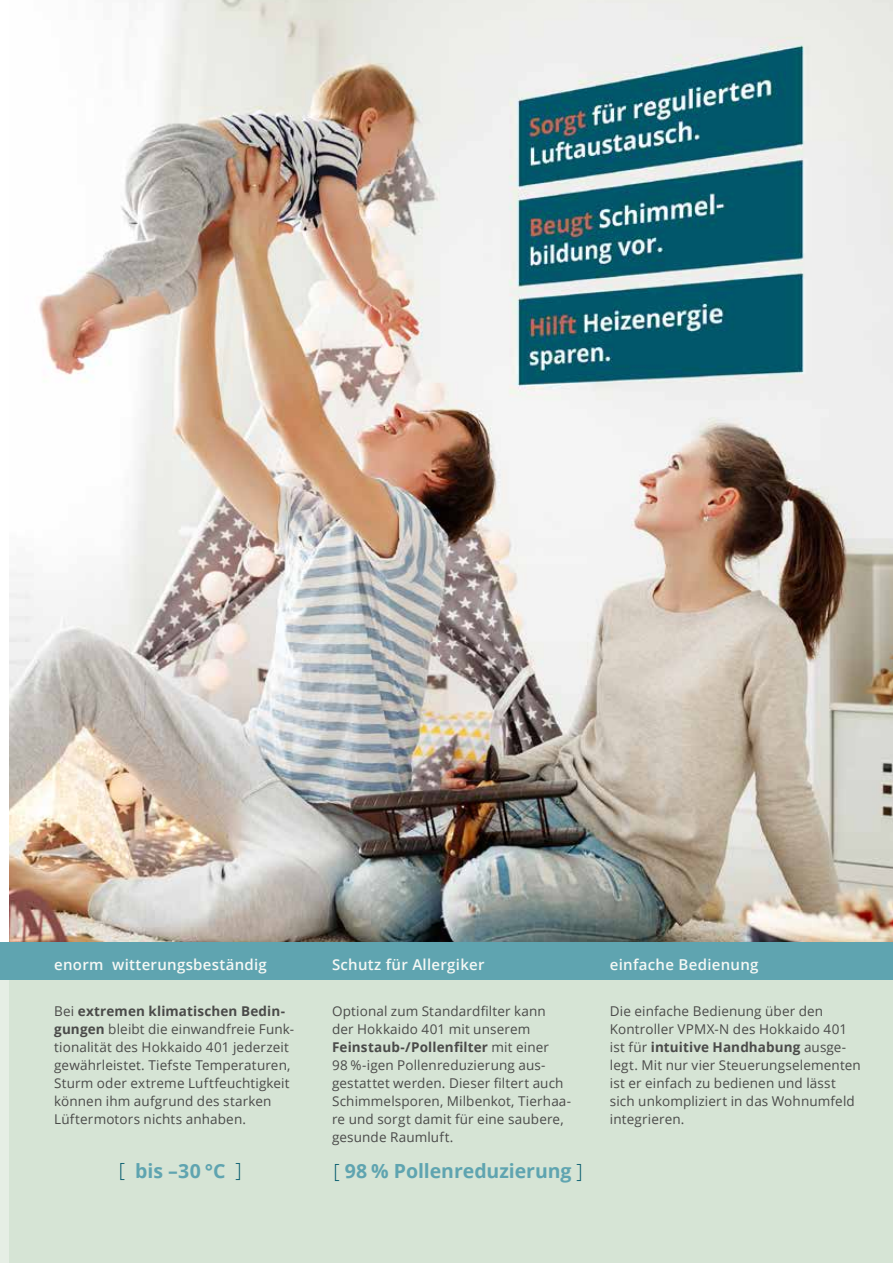
<style>
.page{position:relative;width:893px;height:1263px;background:#fff}
.page>*{position:absolute;margin:0;border:0;box-sizing:border-box;transform-origin:0 0}
.t1{font:700 19.5px "Open Sans";letter-spacing:-.005em;color:#5fa4b0}
.t2{font:600 15px "Open Sans";letter-spacing:.02em;color:#f5f8f5}
.t3{font:13.5px/18px "Open Sans";letter-spacing:.01em;color:#4a4a49}
.s1{font-weight:700}
.s2{font-weight:300;color:#00586b}
</style>
<div class="page">
<div style="left:10px;top:980px;width:883px;height:283px;background:#d6e4d5"></div>
<img style="left:10px;top:0;width:883px;height:942px">
<div style="left:0;top:942px;width:893px;height:37px;background:#5fa4b0"></div>
<p class="t2" style="left:54px;top:954px;width:214px">enorm witterungsbeständig</p>
<p class="t2" style="left:332px;top:954px;width:154px">Schutz für Allergiker</p>
<p class="t2" style="left:610px;top:954px;width:150px">einfache Bedienung</p>
<p class="t3" style="left:54px;top:1002px;width:241px">Bei <span class="s1">extremen klimatischen Bedin&shy;gungen</span> bleibt die einwandfreie Funk&shy;tionalität des Hokkaido 401 jederzeit gewährleistet. Tiefste Temperaturen, Sturm oder extreme Luftfeuchtigkeit können ihm aufgrund des starken Lüftermotors nichts anhaben.</p>
<h1 class="t1" style="left:119px;top:1157px;width:124px"><span class="s2">[</span> bis –30 °C <span class="s2">]</span></h1>
<p class="t3" style="left:332px;top:1002px;width:241px">Optional zum Standardfilter kann<br>der Hokkaido 401 mit unserem <span class="s1">Feinstaub-/Pollenfilter</span> mit einer<br>98 %-igen Pollenreduzierung aus&shy;gestattet werden. Dieser filtert auch Schimmelsporen, Milbenkot, Tierhaa&shy;re und sorgt damit für eine saubere, gesunde Raumluft.</p>
<h1 class="t1" style="left:334px;top:1157px;width:251px"><span class="s2">[</span> 98 % Pollenreduzierung <span class="s2">]</span></h1>
<p class="t3" style="left:610px;top:1002px;width:253px">Die einfache Bedienung über den Kontroller VPMX-N des Hokkaido 401 ist für <span class="s1">intuitive Handhabung</span> ausge&shy;legt. Mit nur vier Steuerungselementen ist er einfach zu bedienen und lässt sich unkompliziert in das Wohnumfeld integrieren.</p>
</div>
